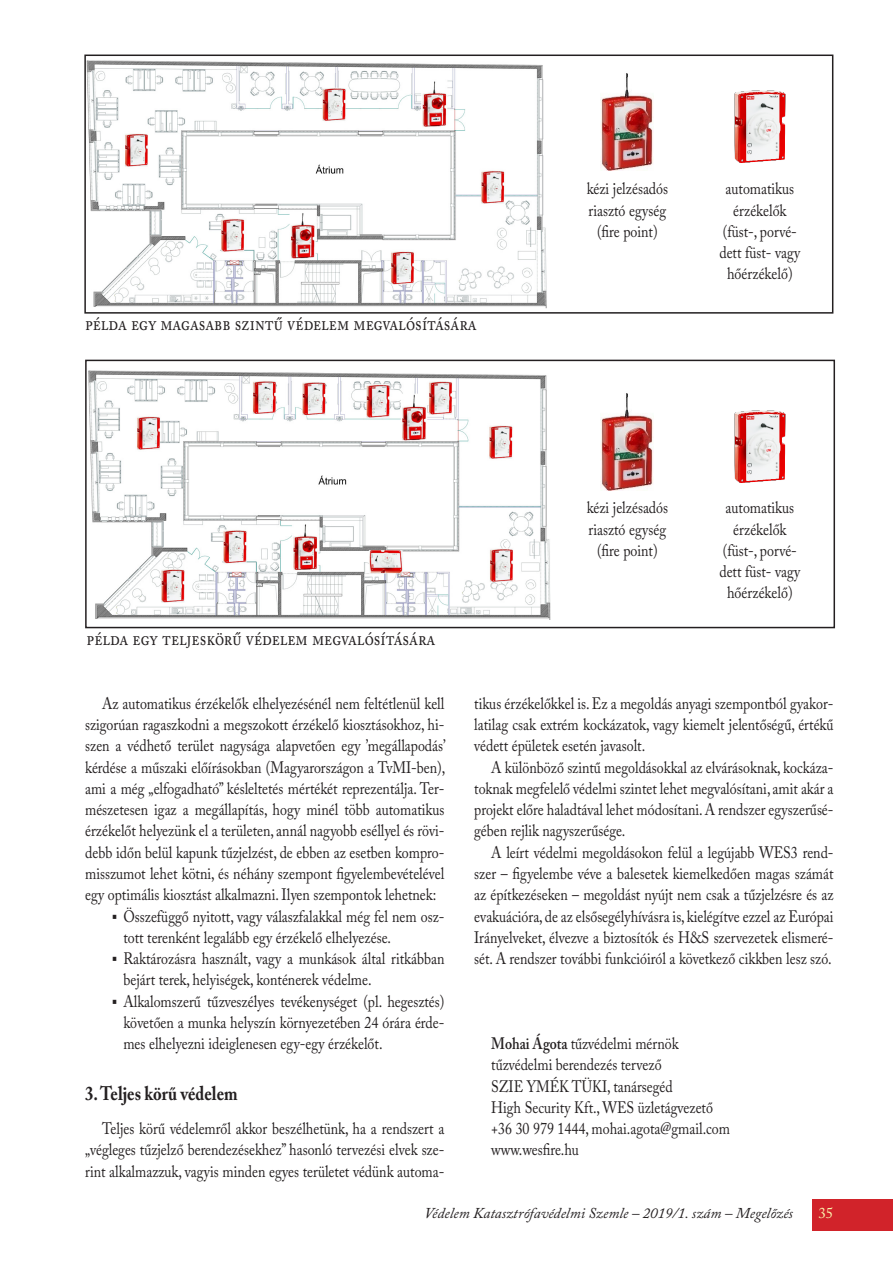
<style>
.page{position:relative;width:893px;height:1263px;background:#fff}
.page>*{position:absolute;margin:0;border:0;box-sizing:border-box;transform-origin:0 0}
.képaláírás_balrazárt{font:19.5px "Adobe Caslon Pro";color:#231f20;scale:.84 1}
.kiscím{font:700 19.5px "Adobe Caslon Pro";color:#231f20;scale:.84 1}
.szöveg{font:16.5px/21.3px "Adobe Caslon Pro";color:#231f20;text-align:center;scale:.85 1}
.szöveg_felsorolás{font:16.5px/21.3px "Adobe Caslon Pro";letter-spacing:-.01em;color:#231f20;scale:.85 1}
.t1{font:italic 15px "Adobe Caslon Pro";color:#231f20}
.t2{font:15px "Adobe Caslon Pro";color:#faf6ae}
.s1{font-family:"Courier New"}
.s2{font-weight:600}
</style>
<div class="page">
<div style="left:812px;top:1199px;width:81px;height:32px;background:#d1232a"></div>
<img style="left:87px;top:60px;width:460px;height:249px">
<div style="left:84px;top:55px;width:749px;height:259px;border:2px solid #231f20"></div>
<img style="left:88px;top:370px;width:463px;height:249px">
<div style="left:85px;top:360px;width:750px;height:268px;border:2px solid #231f20"></div>
<img style="left:601px;top:73px;width:53px;height:97px">
<img style="left:735px;top:90px;width:50px;height:73px">
<img style="left:601px;top:393px;width:53px;height:97px">
<img style="left:735px;top:410px;width:50px;height:73px">
<p class="képaláírás_balrazárt" style="left:85px;top:312px;width:468px">példa egy magasabb szintű védelem megvalósítására</p>
<p class="képaláírás_balrazárt" style="left:87px;top:627px;width:417px">példa egy teljeskörű védelem megvalósítására</p>
<p class="szöveg" style="left:587px;top:178px;width:97px">kézi jelzésadós riasztó egység (fire point)</p>
<p class="szöveg" style="left:725px;top:178px;width:82px">automatikus érzékelők</p>
<p class="szöveg" style="left:719px;top:220px;width:97px">(füst-, porvé&shy;dett füst- vagy hőérzékelő)</p>
<p class="szöveg" style="left:587px;top:497px;width:97px">kézi jelzésadós riasztó egység (fire point)</p>
<p class="szöveg" style="left:725px;top:497px;width:82px">automatikus érzékelők</p>
<p class="szöveg" style="left:719px;top:539px;width:97px">(füst-, porvé&shy;dett füst- vagy hőérzékelő)</p>
<p class="szöveg" style="left:85px;top:692px;width:426px;text-align:justify;text-indent:17px">Az automatikus érzékelők elhelyezésénél nem feltétlenül kell szigorúan ragaszkodni a megszokott érzékelő kiosztásokhoz, hi&shy;szen a védhető terület nagysága alapvetően egy ’megállapodás’ kérdése a műszaki előírásokban (Magyarországon a TvMI-ben), ami a még „elfogadható” késleltetés mértékét reprezentálja. Ter&shy;mészetesen igaz a megállapítás, hogy minél több automatikus érzékelőt helyezünk el a területen, annál nagyobb eséllyel és rövi&shy;debb időn belül kapunk tűzjelzést, de ebben az esetben kompro&shy;misszumot lehet kötni, és néhány szempont figyelembevételével egy optimális kiosztást alkalmazni. Ilyen szempontok lehetnek:</p>
<p class="szöveg_felsorolás" style="left:123px;top:905px;width:379px;text-indent:-13px"><span class="s1">▪</span> Összefüggő nyitott, vagy válaszfalakkal még fel nem osz&shy;tott terenként legalább egy érzékelő elhelyezése.</p>
<p class="szöveg_felsorolás" style="left:123px;top:948px;width:379px;text-indent:-13px"><span class="s1">▪</span> Raktározásra használt, vagy a munkások által ritkábban bejárt terek, helyiségek, konténerek védelme.</p>
<p class="szöveg_felsorolás" style="left:123px;top:990px;width:379px;text-align:justify;text-indent:-13px"><span class="s1">▪</span> Alkalomszerű tűzveszélyes tevékenységet (pl. hegesztés) követően a munka helyszín környezetében 24 órára érde&shy;mes elhelyezni ideiglenesen egy-egy érzékelőt.</p>
<p class="kiscím" style="left:85px;top:1082px;width:183px">3. Teljes körű védelem</p>
<p class="szöveg" style="left:85px;top:1118px;width:424px;text-align:justify;text-indent:17px">Teljes körű védelemről akkor beszélhetünk, ha a rendszert a „végleges tűzjelző berendezésekhez” hasonló tervezési elvek sze&shy;rint alkalmazzuk, vagyis minden egyes területet védünk automa-</p>
<p class="szöveg" style="left:474px;top:692px;width:424px;text-align:justify">tikus érzékelőkkel is. Ez a megoldás anyagi szempontból gyakor&shy;latilag csak extrém kockázatok, vagy kiemelt jelentőségű, értékű védett épületek esetén javasolt.</p>
<p class="szöveg" style="left:474px;top:756px;width:424px;text-align:justify;text-indent:17px">A különböző szintű megoldásokkal az elvárásoknak, kockáza&shy;toknak megfelelő védelmi szintet lehet megvalósítani, amit akár a projekt előre haladtával lehet módosítani. A rendszer egyszerűsé&shy;gében rejlik nagyszerűsége.</p>
<p class="szöveg" style="left:474px;top:841px;width:424px;text-align:justify;text-indent:17px">A leírt védelmi megoldásokon felül a legújabb WES3 rend&shy;szer – figyelembe véve a balesetek kiemelkedően magas számát az építkezéseken – megoldást nyújt nem csak a tűzjelzésre és az evakuációra, de az elsősegélyhívásra is, kielégítve ezzel az Európai Irányelveket, élvezve a biztosítók és H&amp;S szervezetek elismeré&shy;sét. A rendszer további funkcióiról a következő cikkben lesz szó.</p>
<p class="szöveg" style="left:491px;top:1033px;width:222px"><span class="s2">Mohai Ágota</span> tűzvédelmi mérnök</p>
<p class="szöveg" style="left:491px;top:1054px;width:202px">tűzvédelmi berendezés tervező</p>
<p class="szöveg" style="left:491px;top:1075px;width:215px">SZIE YMÉK TÜKI, tanársegéd</p>
<p class="szöveg" style="left:491px;top:1096px;width:262px">High Security Kft., WES üzletágvezető</p>
<p class="szöveg" style="left:491px;top:1118px;width:282px">+36 30 979 1444, mohai.agota@gmail.com</p>
<p class="szöveg" style="left:491px;top:1139px;width:105px">www.wesfire.hu</p>
<p class="t1" style="left:424px;top:1204px;width:370px">Védelem Katasztrófavédelmi Szemle – 2019/1. szám – Megelőzés</p>
<p class="t2" style="left:818px;top:1204px;width:16px">35</p>
</div>
